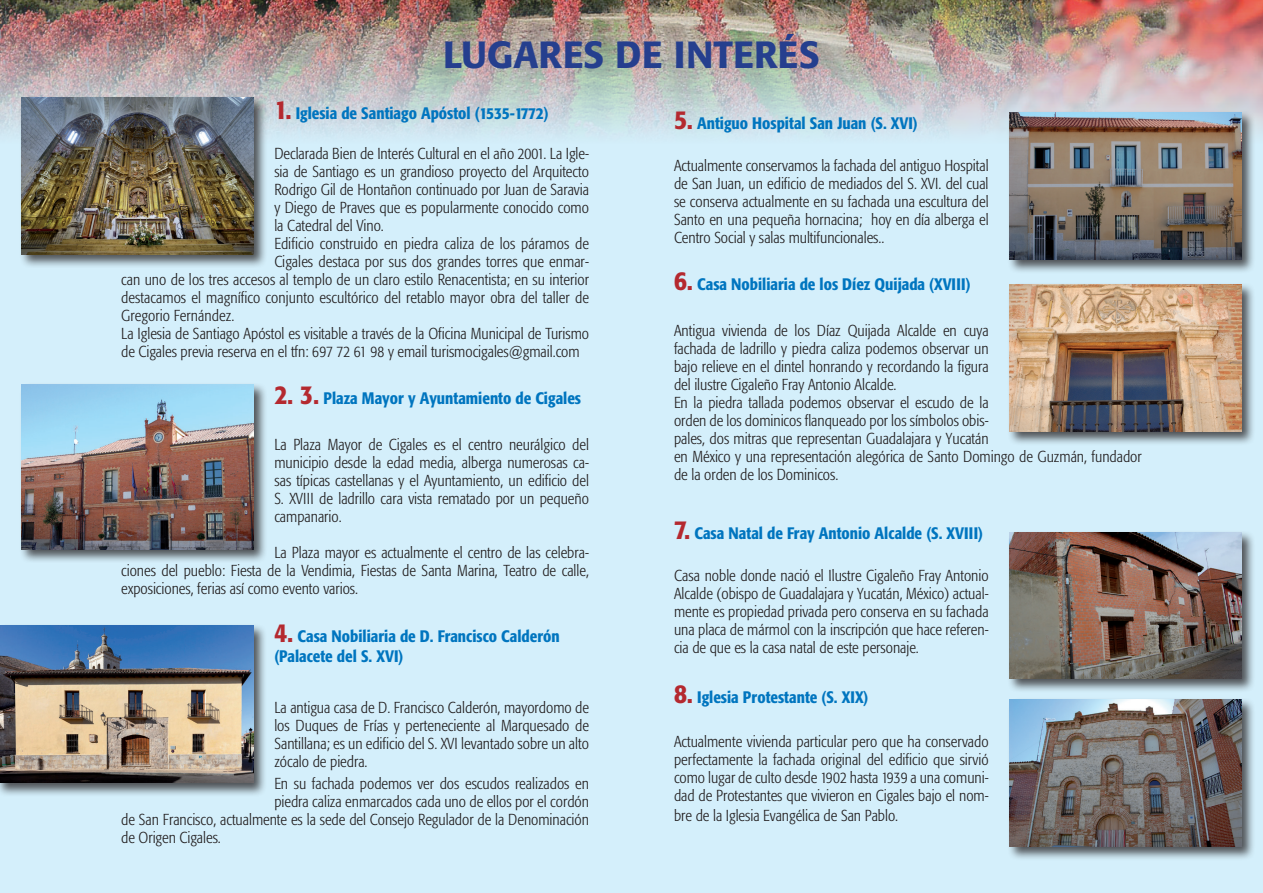
<style>
.page{position:relative;width:1263px;height:893px;background:#fff}
.page>*{position:absolute;margin:0;border:0;box-sizing:border-box;transform-origin:0 0}
.t1{font:500 37.5px "Formata";color:#253f8e}
.t2{font:500 condensed 16.5px/20.5px "Formata";color:#0075bf}
.t3{font:300 condensed 15.75px/18px "Formata";color:#231f20;text-align:justify}
.s1{font-size:27px;color:#b4292f}
</style>
<div class="page">
<div style="left:0;top:144px;width:1263px;height:749px;background:#d4effb"></div>
<img style="left:0;top:0;width:1263px;height:144px">
<div style="left:19px;top:96px;width:248px;height:172px;background:#231f20;opacity:.75"></div>
<img style="left:21px;top:98px;width:232px;height:156px">
<div style="left:1008px;top:110px;width:248px;height:163px;background:#231f20;opacity:.75"></div>
<img style="left:1010px;top:113px;width:232px;height:146px">
<div style="left:1008px;top:283px;width:248px;height:163px;background:#231f20;opacity:.75"></div>
<img style="left:1010px;top:285px;width:232px;height:147px">
<div style="left:1008px;top:530px;width:248px;height:163px;background:#231f20;opacity:.75"></div>
<img style="left:1010px;top:532px;width:232px;height:147px">
<div style="left:1008px;top:697px;width:248px;height:163px;background:#231f20;opacity:.75"></div>
<img style="left:1010px;top:699px;width:232px;height:147px">
<div style="left:19px;top:383px;width:248px;height:181px;background:#231f20;opacity:.75"></div>
<img style="left:21px;top:385px;width:232px;height:165px">
<div style="left:0;top:623px;width:268px;height:174px;background:#231f20;opacity:.75"></div>
<img style="left:0;top:625px;width:253px;height:158px">
<h1 class="t1" style="left:443px;top:32px;width:378px">LUGARES DE INTERÉS</h1>
<p class="t2" style="left:274px;top:103px;width:276px"><span class="s1">1.</span> Iglesia de Santiago Apóstol (1535-1772)</p>
<p class="t3" style="left:274px;top:145px;width:316px">Declarada Bien de Interés Cultural en el año 2001. La Igle-</p>
<p class="t3" style="left:274px;top:163px;width:316px">sia de Santiago es un grandioso proyecto del Arquitecto</p>
<p class="t3" style="left:274px;top:181px;width:316px">Rodrigo Gil de Hontañon continuado por Juan de Saravia</p>
<p class="t3" style="left:274px;top:199px;width:316px">y Diego de Praves que es popularmente conocido como</p>
<p class="t3" style="left:274px;top:217px;width:111px">la Catedral del Vino.</p>
<p class="t3" style="left:274px;top:235px;width:316px">Edificio construido en piedra caliza de los páramos de</p>
<p class="t3" style="left:274px;top:253px;width:316px">Cigales destaca por sus dos grandes torres que enmar-</p>
<p class="t3" style="left:121px;top:271px;width:469px">can uno de los tres accesos al templo de un claro estilo Renacentista; en su interior</p>
<p class="t3" style="left:121px;top:289px;width:469px">destacamos el magnífico conjunto escultórico del retablo mayor obra del taller de</p>
<p class="t3" style="left:121px;top:307px;width:115px">Gregorio Fernández.</p>
<p class="t3" style="left:121px;top:325px;width:469px">La Iglesia de Santiago Apóstol es visitable a través de la Oficina Municipal de Turismo</p>
<p class="t3" style="left:121px;top:343px;width:460px">de Cigales previa reserva en el tfn: 697 72 61 98 y email turismocigales@gmail.com</p>
<p class="t2" style="left:274px;top:388px;width:308px"><span class="s1">2. 3.</span> Plaza Mayor y Ayuntamiento de Cigales</p>
<p class="t3" style="left:274px;top:436px;width:316px">La Plaza Mayor de Cigales es el centro neurálgico del municipio desde la edad media, alberga numerosas ca&shy;sas típicas castellanas y el Ayuntamiento, un edificio del S. XVIII de ladrillo cara vista rematado por un pequeño campanario.</p>
<p class="t3" style="left:121px;top:544px;width:469px;text-indent:153px">La Plaza mayor es actualmente el centro de las celebra&shy;ciones del pueblo: Fiesta de la Vendimia, Fiestas de Santa Marina, Teatro de calle, exposiciones, ferias así como evento varios.</p>
<p class="t2" style="left:274px;top:626px;width:287px"><span class="s1">4.</span> Casa Nobiliaria de D. Francisco Calderón (Palacete del S. XVI)</p>
<p class="t3" style="left:274px;top:698px;width:316px">La antigua casa de D. Francisco Calderón, mayordomo de los Duques de Frías y perteneciente al Marquesado de Santillana; es un edificio del S. XVI levantado sobre un alto zócalo de piedra.</p>
<p class="t3" style="left:274px;top:775px;width:316px">En su fachada podemos ver dos escudos realizados en</p>
<p class="t3" style="left:274px;top:793px;width:316px">piedra caliza enmarcados cada uno de ellos por el cordón</p>
<p class="t3" style="left:121px;top:811px;width:469px">de San Francisco, actualmente es la sede del Consejo Regulador de la Denominación</p>
<p class="t3" style="left:121px;top:829px;width:101px">de Origen Cigales.</p>
<p class="t2" style="left:674px;top:113px;width:245px"><span class="s1">5.</span> Antiguo Hospital San Juan (S. XVI)</p>
<p class="t3" style="left:674px;top:157px;width:316px">Actualmente conservamos la fachada del antiguo Hospital de San Juan, un edificio de mediados del S. XVI. del cual se conserva actualmente en su fachada una escultura del Santo en una pequeña hornacina; hoy en día alberga el Centro Social y salas multifuncionales..</p>
<p class="t2" style="left:674px;top:274px;width:298px"><span class="s1">6.</span> Casa Nobiliaria de los Díez Quijada (XVIII)</p>
<p class="t3" style="left:674px;top:322px;width:469px;text-align:left">Antigua vivienda de los Díaz Quijada Alcalde en cuya<br>fachada de ladrillo y piedra caliza podemos observar un<br>bajo relieve en el dintel honrando y recordando la figura<br>del ilustre Cigaleño Fray Antonio Alcalde.<br>En la piedra tallada podemos observar el escudo de la<br>orden de los dominicos flanqueado por los símbolos obis-<br>pales, dos mitras que representan Guadalajara y Yucatán<br>en México y una representación alegórica de Santo Domingo de Guzmán, fundador de la orden de los Dominicos.</p>
<p class="t2" style="left:674px;top:523px;width:311px"><span class="s1">7.</span> Casa Natal de Fray Antonio Alcalde (S. XVIII)</p>
<p class="t3" style="left:674px;top:566px;width:316px">Casa noble donde nació el Ilustre Cigaleño Fray Antonio Alcalde (obispo de Guadalajara y Yucatán, México) actual&shy;mente es propiedad privada pero conserva en su fachada una placa de mármol con la inscripción que hace referen&shy;cia de que es la casa natal de este personaje.</p>
<p class="t2" style="left:674px;top:687px;width:196px"><span class="s1">8.</span> Iglesia Protestante (S. XIX)</p>
<p class="t3" style="left:674px;top:733px;width:316px">Actualmente vivienda particular pero que ha conservado perfectamente la fachada original del edificio que sirvió como lugar de culto desde 1902 hasta 1939 a una comuni&shy;dad de Protestantes que vivieron en Cigales bajo el nom-</p>
<p class="t3" style="left:674px;top:807px;width:226px">bre de la Iglesia Evangélica de San Pablo.</p>
</div>
